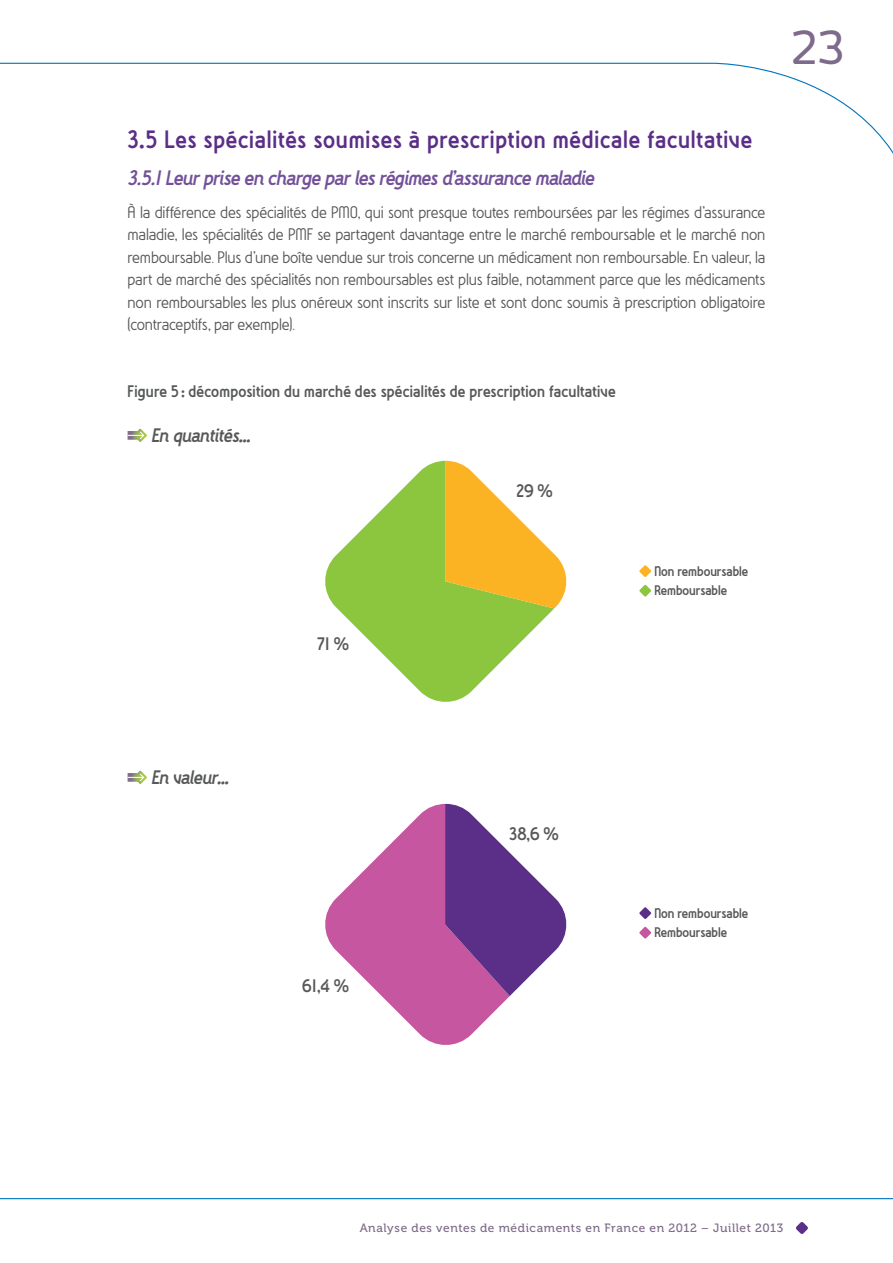
<style>
.page{position:relative;width:893px;height:1263px;background:#fff}
.page>*{position:absolute;margin:0;border:0;box-sizing:border-box;transform-origin:0 0}
.t1{font:500 45px "New June";color:#7e6a8a}
.t2{font:700 27px "Wasabi";letter-spacing:.025em;color:#5b2e87}
.t3{font:italic 700 22.5px "Wasabi";letter-spacing:-.005em;color:#725199}
.t4{font:italic 700 21px "Wasabi";color:#57585a}
.t5{font:700 19.5px "Wasabi";color:#57585a}
.t6{font:18px/22.5px "Wasabi";letter-spacing:-.015em;color:#57585a;text-align:justify}
.t7{font:700 18px "Wasabi";letter-spacing:.01em;color:#57585a}
.t8{font:700 15px/19.5px "Wasabi";color:#57585a}
.t9{font:12px "Museo 500";letter-spacing:.05em;color:#7e6a8a}
</style>
<div class="page">
<svg style="left:0;top:62px;width:893px;height:92px"></svg>
<svg style="left:796px;top:1222px;width:12px;height:12px"></svg>
<svg style="left:0;top:1198px;width:893px;height:2px;background:#6fb0da"></svg>
<svg style="left:325px;top:804px;width:163px;height:241px;fill:#c656a0"></svg>
<svg style="left:445px;top:804px;width:122px;height:214px"></svg>
<svg style="left:639px;top:565px;width:12px;height:12px"></svg>
<svg style="left:639px;top:585px;width:12px;height:12px"></svg>
<svg style="left:325px;top:461px;width:226px;height:241px;fill:#8bc63e"></svg>
<svg style="left:445px;top:461px;width:122px;height:151px"></svg>
<svg style="left:639px;top:907px;width:12px;height:12px"></svg>
<svg style="left:639px;top:927px;width:12px;height:12px"></svg>
<svg style="left:128px;top:429px;width:19px;height:13px"></svg>
<svg style="left:128px;top:771px;width:19px;height:13px"></svg>
<h2 class="t2" style="left:128px;top:123px;width:626px">3.5 Les spécialités soumises à prescription médicale facultative</h2>
<p class="t3" style="left:128px;top:165px;width:468px">3.5.1 Leur prise en charge par les régimes d’assurance maladie</p>
<p class="t6" style="left:128px;top:201px;width:639px">À la différence des spécialités de PMO, qui sont presque toutes remboursées par les régimes d’assurance maladie, les spécialités de PMF se partagent davantage entre le marché remboursable et le marché non remboursable. Plus d’une boîte vendue sur trois concerne un médicament non remboursable. En valeur, la part de marché des spécialités non remboursables est plus faible, notamment parce que les médicaments non remboursables les plus onéreux sont inscrits sur liste et sont donc soumis à prescription obligatoire (contraceptifs, par exemple).</p>
<p class="t7" style="left:128px;top:380px;width:490px">Figure 5 : décomposition du marché des spécialités de prescription facultative</p>
<p class="t4" style="left:151px;top:424px;width:101px">En quantités…</p>
<p class="t5" style="left:318px;top:632px;width:33px">71 %</p>
<p class="t5" style="left:516px;top:479px;width:38px">29 %</p>
<p class="t8" style="left:654px;top:561px;width:95px">Non remboursable<br>Remboursable</p>
<h1 class="t1" style="left:791px;top:21px;width:55px">23</h1>
<p class="t4" style="left:151px;top:766px;width:79px">En valeur…</p>
<p class="t5" style="left:302px;top:974px;width:48px">61,4 %</p>
<p class="t5" style="left:509px;top:822px;width:51px">38,6 %</p>
<p class="t8" style="left:654px;top:903px;width:95px">Non remboursable<br>Remboursable</p>
<p class="t9" style="left:360px;top:1222px;width:425px">Analyse des ventes de médicaments en France en 2012 – Juillet 2013</p>
</div>
